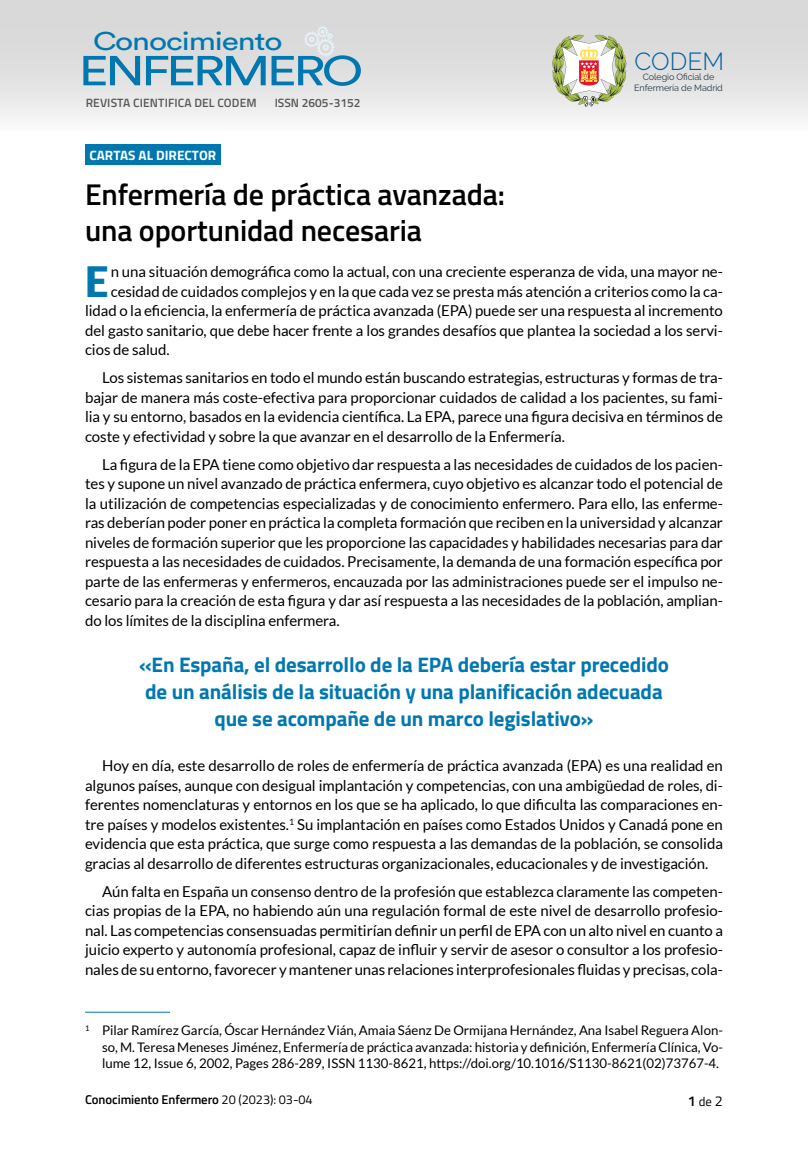
<style>
.page{position:relative;width:808px;height:1149px;background:#fff}
.page>*{position:absolute;margin:0;border:0;box-sizing:border-box;transform-origin:0 0}
.t1{font:900 41.7px "Lato";color:#0078af}
.t2{font:41.4px "Circular Std";letter-spacing:-.065em;color:#0078af;scale:1.25 1}
.t3{font:600 30px/36px "Titillium Web";letter-spacing:-.005em;color:#000}
.t4{font:25.35px "Circular Std";letter-spacing:-.035em;color:#0078af;scale:1.25 1}
.t5{font:300 24.6px "Raleway";color:#005f9c}
.t6{font:700 21px/27px "Titillium Web";letter-spacing:-.005em;color:#0078af;text-align:center}
.t7{font:15px/19.5px "Lato";letter-spacing:-.005em;color:#000;text-align:justify}
.t8{font:700 13.5px "Titillium Web";letter-spacing:.005em;color:#fff}
.t9{font:13.2px/16.5px "Lato";color:#000;text-align:justify}
.t10{font:600 12.75px "Titillium Web";letter-spacing:-.005em;color:#000}
.t11{font:12.75px "Titillium Web";color:#000}
.t12{font:600 12px "Titillium Web";letter-spacing:.01em;color:#58585a}
.t13{font:9px/10.5px "Raleway";letter-spacing:-.01em;color:#233746;text-align:center}
.s1{font-weight:400}
.s2{font-weight:600;font-size:14.25px}
.s3{font-size:14.25px}
</style>
<div class="page">
<div style="left:0;top:0;width:808px;height:132px;background:linear-gradient(to bottom,#d0d2d0,#f3f3f3)"></div>
<div style="left:85px;top:145px;width:136px;height:20px;background:#0078af"></div>
<hr style="left:85px;top:1011px;width:85px;height:1px;background:#0078af">
<svg style="left:304px;top:26px;width:31px;height:31px"></svg>
<svg style="left:552px;top:34px;width:74px;height:73px"></svg>
<h3 class="t4" style="left:93px;top:26px;width:153px">Conocimiento</h3>
<h2 class="t2" style="left:79px;top:46px;width:229px">ENFERMERO</h2>
<p class="t12" style="left:86px;top:94px;width:172px">REVISTA CIENTIFICA DEL CODEM</p>
<p class="t12" style="left:275px;top:94px;width:87px">ISSN 2605-3152</p>
<h3 class="t5" style="left:634px;top:47px;width:91px">CODEM</h3>
<p class="t13" style="left:634px;top:72px;width:90px">Colegio Oficial de<br>Enfermería de Madrid</p>
<p class="t8" style="left:89px;top:145px;width:128px">CARTAS AL DIRECTOR</p>
<h3 class="t3" style="left:85px;top:174px;width:421px">Enfermería de práctica avanzada: una oportunidad necesaria</h3>
<h1 class="t1" style="left:85px;top:257px;width:25px">E</h1>
<p class="t7" style="left:111px;top:262px;width:614px">n una situación demográfica como la actual, con una creciente esperanza de vida, una mayor ne-</p>
<p class="t7" style="left:111px;top:281px;width:614px">cesidad de cuidados complejos y en la que cada vez se presta más atención a criterios como la ca-</p>
<p class="t7" style="left:85px;top:301px;width:639px">lidad o la eficiencia, la enfermería de práctica avanzada (EPA) puede ser una respuesta al incremento</p>
<p class="t7" style="left:85px;top:320px;width:639px">del gasto sanitario, que debe hacer frente a los grandes desafíos que plantea la sociedad a los servi-</p>
<p class="t7" style="left:85px;top:340px;width:86px">cios de salud.</p>
<p class="t7" style="left:85px;top:368px;width:639px;text-indent:17px">Los sistemas sanitarios en todo el mundo están buscando estrategias, estructuras y formas de tra&shy;bajar de manera más coste-efectiva para proporcionar cuidados de calidad a los pacientes, su fami&shy;lia y su entorno, basados en la evidencia científica. La EPA, parece una figura decisiva en términos de coste y efectividad y sobre la que avanzar en el desarrollo de la Enfermería.</p>
<p class="t7" style="left:85px;top:454px;width:639px;text-indent:17px">La figura de la EPA tiene como objetivo dar respuesta a las necesidades de cuidados de los pacien&shy;tes y supone un nivel avanzado de práctica enfermera, cuyo objetivo es alcanzar todo el potencial de la utilización de competencias especializadas y de conocimiento enfermero. Para ello, las enferme&shy;ras deberían poder poner en práctica la completa formación que reciben en la universidad y alcanzar niveles de formación superior que les proporcione las capacidades y habilidades necesarias para dar respuesta a las necesidades de cuidados. Precisamente, la demanda de una formación específica por parte de las enfermeras y enfermeros, encauzada por las administraciones puede ser el impulso ne&shy;cesario para la creación de esta figura y dar así respuesta a las necesidades de la población, amplian&shy;do los límites de la disciplina enfermera.</p>
<h3 class="t6" style="left:139px;top:649px;width:531px">«En España, el desarrollo de la EPA debería estar precedido de un análisis de la situación y una planificación adecuada que se acompañe de un marco legislativo»</h3>
<p class="t7" style="left:85px;top:755px;width:639px;text-indent:17px">Hoy en día, este desarrollo de roles de enfermería de práctica avanzada (EPA) es una realidad en algunos países, aunque con desigual implantación y competencias, con una ambigüedad de roles, di&shy;ferentes nomenclaturas y entornos en los que se ha aplicado, lo que dificulta las comparaciones en&shy;tre países y modelos existentes.<sup>1</sup> Su implantación en países como Estados Unidos y Canadá pone en evidencia que esta práctica, que surge como respuesta a las demandas de la población, se consolida gracias al desarrollo de diferentes estructuras organizacionales, educacionales y de investigación.</p>
<p class="t7" style="left:85px;top:881px;width:639px;text-indent:17px">Aún falta en España un consenso dentro de la profesión que establezca claramente las competen&shy;cias propias de la EPA, no habiendo aún una regulación formal de este nivel de desarrollo profesio&shy;nal. Las competencias consensuadas permitirían definir un perfil de EPA con un alto nivel en cuanto a juicio experto y autonomía profesional, capaz de influir y servir de asesor o consultor a los profesio&shy;nales de su entorno, favorecer y mantener unas relaciones interprofesionales fluidas y precisas, cola-</p>
<p class="t9" style="left:102px;top:1021px;width:622px;text-indent:-17px"><sup>1</sup> Pilar Ramírez García, Óscar Hernández Vián, Amaia Sáenz De Ormijana Hernández, Ana Isabel Reguera Alon&shy;so, M. Teresa Meneses Jiménez, Enfermería de práctica avanzada: historia y definición, Enfermería Clínica, Vo&shy;lume 12, Issue 6, 2002, Pages 286-289, ISSN 1130-8621, https://doi.org/10.1016/S1130-8621(02)73767-4.</p>
<p class="t10" style="left:85px;top:1089px;width:229px">Conocimiento Enfermero <span class="s1">20 (2023): 03-04</span></p>
<p class="t11" style="left:688px;top:1091px;width:37px"><span class="s2">1</span>de<span class="s3">2</span></p>
</div>
